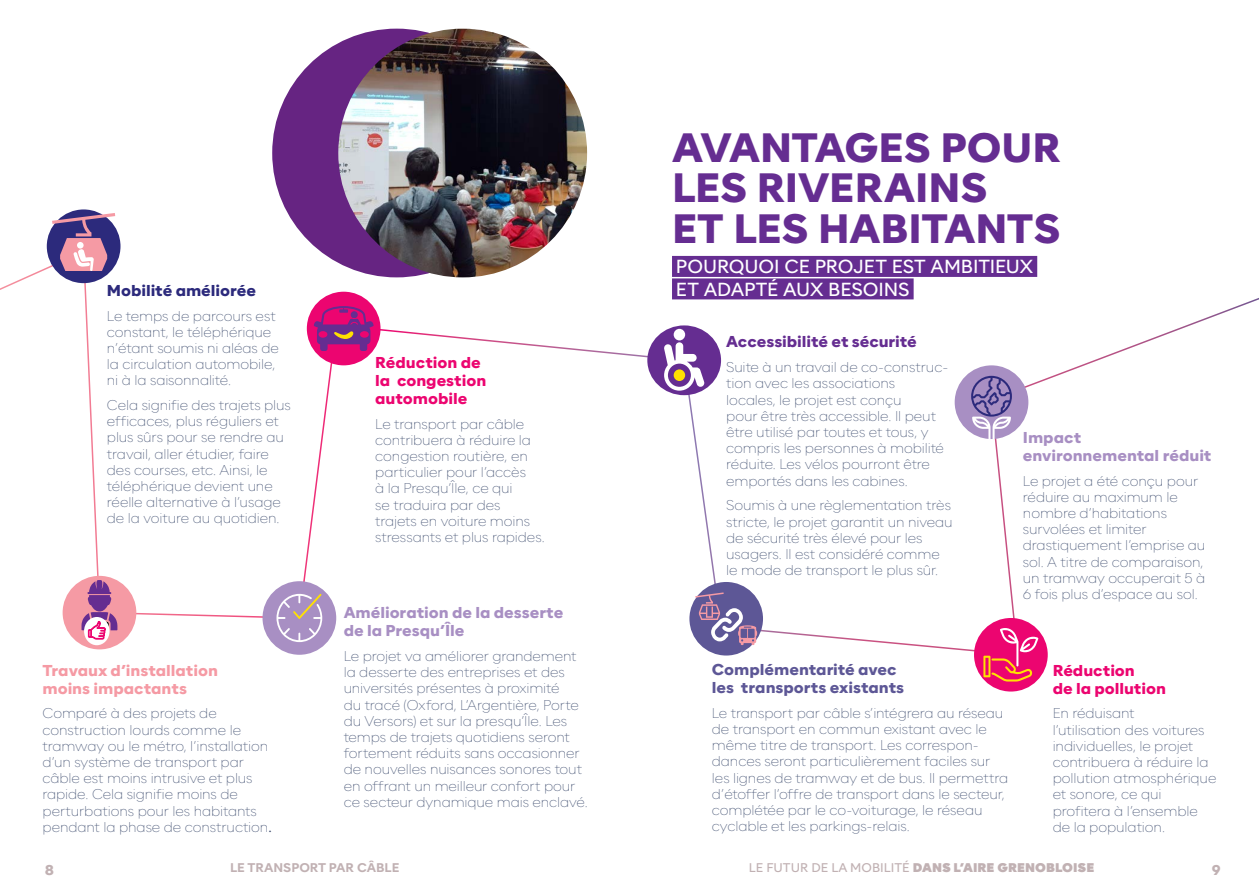
<style>
.page{position:relative;width:1259px;height:893px;background:#fff}
.page>*{position:absolute;margin:0;border:0;box-sizing:border-box;transform-origin:0 0}
.TITRE_1{font:700 39px/40.5px "Alaska Beta";letter-spacing:-.005em;color:#652d91}
.SOUS-TITRE_ENCADRÉ{font:18px "Alaska Beta";letter-spacing:-.005em;color:#fff}
.TEXTE_COURANT{font:700 15px/18px "Alaska Beta";letter-spacing:-.005em;color:#a88fc3}
.TEXTE_COURANT-2{font:700 15px/18px "Alaska Beta";letter-spacing:-.005em;color:#ec0570}
.TEXTE_COURANT-3{font:700 15px/18px "Alaska Beta";letter-spacing:-.005em;color:#5d5796}
.TEXTE_COURANT-4{font:700 15px/18px "Alaska Beta";letter-spacing:-.005em;color:#f59aa4}
.TEXTE_COURANT-5{font:700 15px "Alaska Beta";letter-spacing:-.005em;color:#652d91}
.TEXTE_COURANT-6{font:700 15px "Alaska Beta";letter-spacing:-.005em;color:#2c2a7c}
.TEXTE_COURANT-7{font:100 13.5px/16.2px "Alaska Beta";letter-spacing:-.005em;color:#3c4b6d}
.t1{font:700 13.5px "Alaska Beta";color:#c1b1b3}
.t2{font:900 12px "Alaska Beta";color:#c1b1b3}
.t3{font:600 12px "Alaska Beta";color:#c1b1b3}
.s1{font-weight:300}
.s2{font-weight:400}
</style>
<div class="page">
<svg style="left:0;top:249px;width:1259px;height:407px"></svg>
<div style="left:47px;top:209px;width:73px;height:74px;background:#2c2a7c;border-radius:50%"></div>
<svg style="left:52px;top:213px;width:63px;height:59px"></svg>
<div style="left:307px;top:292px;width:73px;height:73px;background:#ec0570;border-radius:50%"></div>
<svg style="left:314px;top:306px;width:60px;height:45px"></svg>
<div style="left:954px;top:365px;width:74px;height:74px;background:#a88fc3;border-radius:50%"></div>
<svg style="left:971px;top:376px;width:41px;height:63px"></svg>
<div style="left:647px;top:325px;width:74px;height:70px;background:#652d91;border-radius:50%"></div>
<div style="left:673px;top:329px;width:12px;height:11px;background:#fff;border-radius:50%"></div>
<svg style="left:664px;top:342px;width:41px;height:49px"></svg>
<div style="left:673px;top:369px;width:12px;height:12px;background:#ffe101;border-radius:50%"></div>
<div style="left:63px;top:576px;width:73px;height:73px;background:#f59aa4;border-radius:50%"></div>
<div style="left:84px;top:617px;width:26px;height:28px;background:#fff;border-radius:50%"></div>
<svg style="left:82px;top:580px;width:35px;height:60px"></svg>
<div style="left:974px;top:618px;width:73px;height:73px;background:#ec0570;border-radius:50%"></div>
<svg style="left:983px;top:628px;width:55px;height:53px"></svg>
<div style="left:689px;top:582px;width:74px;height:73px;background:#5d5796;border-radius:50%"></div>
<svg style="left:695px;top:592px;width:62px;height:53px"></svg>
<div style="left:262px;top:581px;width:74px;height:74px;background:#a88fc3;border-radius:50%"></div>
<svg style="left:276px;top:594px;width:46px;height:48px"></svg>
<div style="left:672px;top:256px;width:365px;height:21px;background:#652d91"></div>
<div style="left:672px;top:278px;width:241px;height:21px;background:#652d91"></div>
<div style="left:272px;top:29px;width:249px;height:248px;background:#662482;border-radius:50%"></div>
<img style="left:338px;top:29px;width:249px;height:248px;border-radius:124px">
<svg style="left:283px;top:28px;width:179px;height:74px"></svg>
<p class="TEXTE_COURANT-6" style="left:107px;top:280px;width:151px">Mobilité améliorée</p>
<p class="TEXTE_COURANT-7" style="left:107px;top:307px;width:173px">Le temps de parcours est constant, le téléphérique n’étant soumis ni aléas de la circulation automobile, ni à la saisonnalité.</p>
<p class="TEXTE_COURANT-7" style="left:107px;top:396px;width:185px">Cela signifie des trajets plus efficaces, plus réguliers et plus sûrs pour se rendre au travail, aller étudier, faire des courses, etc. Ainsi, le téléphérique devient une réelle alternative à l’usage de la voiture au quotidien.</p>
<p class="TEXTE_COURANT-4" style="left:43px;top:661px;width:177px">Travaux d’installation moins impactants</p>
<p class="TEXTE_COURANT-7" style="left:43px;top:705px;width:231px">Comparé à des projets de construction lourds comme le tramway ou le métro, l’installation d’un système de transport par câble est moins intrusive et plus rapide. Cela signifie moins de perturbations pour les habitants pendant la phase de construction<span class="s1">.</span></p>
<p class="TEXTE_COURANT-2" style="left:375px;top:353px;width:113px">Réduction de la congestion automobile</p>
<p class="TEXTE_COURANT-7" style="left:375px;top:415px;width:171px">Le transport par câble contribuera à réduire la congestion routière, en particulier pour l’accès<br>à la Presqu’Île, ce qui<br>se traduira par des trajets en voiture moins stressants et plus rapides.</p>
<p class="TEXTE_COURANT" style="left:344px;top:603px;width:221px">Amélioration de la desserte de la Presqu’Île</p>
<p class="TEXTE_COURANT-7" style="left:344px;top:647px;width:246px">Le projet va améliorer grandement la desserte des entreprises et des universités présentes à proximité<br>du tracé (Oxford, L’Argentière, Porte du Versors) et sur la presqu’Île. Les temps de trajets quotidiens seront fortement réduits sans occasionner de nouvelles nuisances sonores tout en offrant un meilleur confort pour ce secteur dynamique mais enclavé.</p>
<p class="TITRE_1" style="left:672px;top:126px;width:390px">AVANTAGES POUR<br>LES RIVERAINS<br>ET LES HABITANTS</p>
<p class="SOUS-TITRE_ENCADRÉ" style="left:676px;top:254px;width:359px">POURQUOI CE PROJET EST AMBITIEUX</p>
<p class="SOUS-TITRE_ENCADRÉ" style="left:676px;top:277px;width:235px">ET ADAPTÉ AUX BESOINS</p>
<p class="TEXTE_COURANT-5" style="left:726px;top:332px;width:192px">Accessibilité et sécurité</p>
<p class="TEXTE_COURANT-7" style="left:726px;top:359px;width:223px">Suite à un travail de co-construc&shy;tion avec les associations<br>locales, le projet est conçu<br>pour être très accessible. Il peut être utilisé par toutes et tous, y compris les personnes à mobilité réduite. Les vélos pourront être emportés dans les cabines.</p>
<p class="TEXTE_COURANT-7" style="left:726px;top:497px;width:228px">Soumis à une règlementation très stricte, le projet garantit un niveau de sécurité très élevé pour les usagers. Il est considéré comme le mode de transport le plus sûr.</p>
<p class="TEXTE_COURANT" style="left:1023px;top:428px;width:190px">Impact environnemental réduit</p>
<p class="TEXTE_COURANT-7" style="left:1023px;top:472px;width:184px">Le projet a été conçu pour réduire au maximum le nombre d’habitations survolées et limiter drastiquement l’emprise au sol. A titre de comparaison, un tramway occuperait 5 à<br>6 fois plus d’espace au sol.</p>
<p class="TEXTE_COURANT-3" style="left:712px;top:660px;width:194px">Complémentarité avec les transports existants</p>
<p class="TEXTE_COURANT-7" style="left:712px;top:704px;width:298px">Le transport par câble s’intégrera au réseau de transport en commun existant avec le même titre de transport. Les correspon&shy;dances seront particulièrement faciles sur les lignes de tramway et de bus. Il permettra d’étoffer l’offre de transport dans le secteur, complétée par le co-voiturage, le réseau cyclable et les parkings-relais.</p>
<p class="TEXTE_COURANT-2" style="left:1052px;top:661px;width:115px">Réduction<br>de la pollution</p>
<p class="TEXTE_COURANT-7" style="left:1052px;top:705px;width:165px">En réduisant<br>l’utilisation des voitures individuelles, le projet contribuera à réduire la pollution atmosphérique et sonore, ce qui profitera à l’ensemble de la population.</p>
<p class="t1" style="left:45px;top:861px;width:11px">8</p>
<p class="t3" style="left:230px;top:860px;width:171px">LE TRANSPORT PAR CÂBLE</p>
<p class="t2" style="left:749px;top:860px;width:347px"><span class="s2">LE FUTUR DE LA MOBILITÉ</span> DANS L’AIRE GRENOBLOISE</p>
<p class="t1" style="left:1212px;top:861px;width:10px">9</p>
</div>
